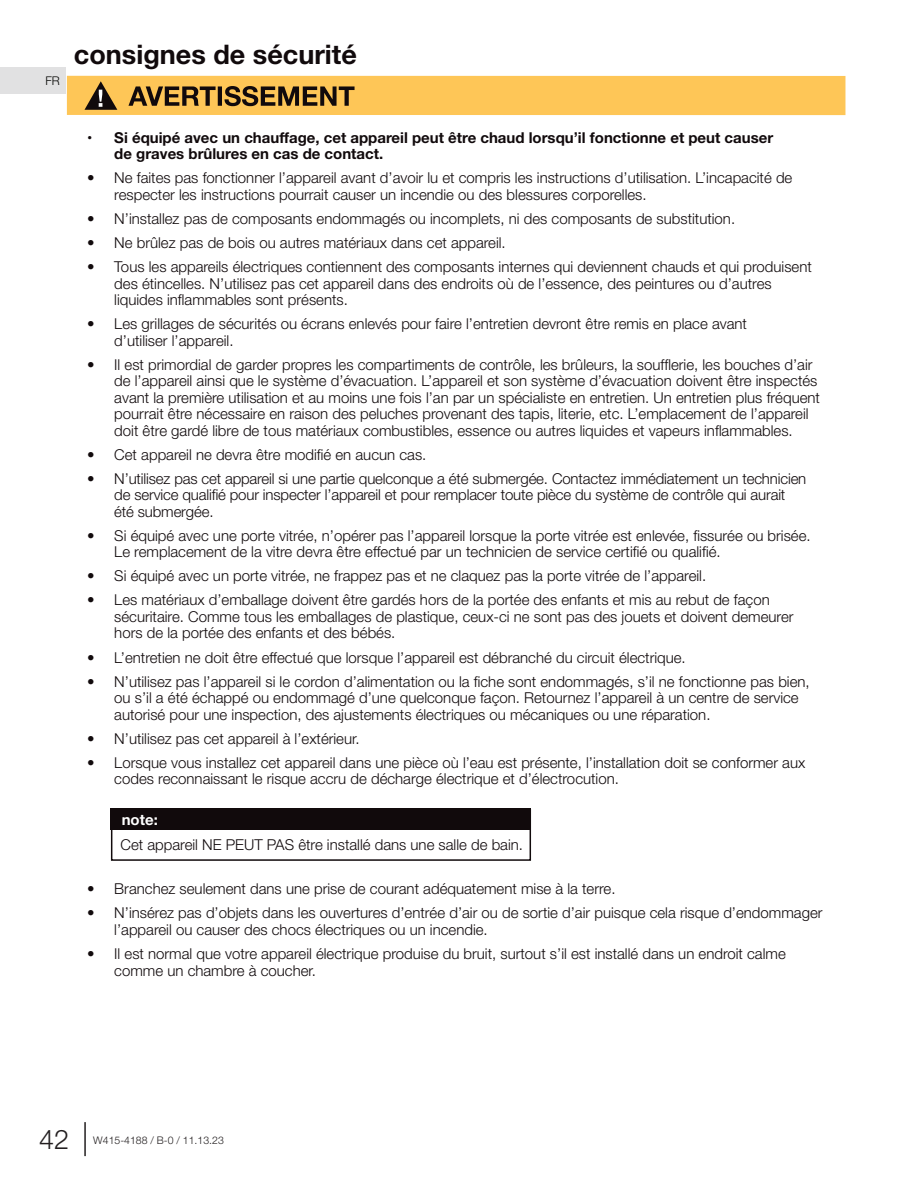
<style>
.page{position:relative;width:918px;height:1188px;background:#fff}
.page>*{position:absolute;margin:0;border:0;box-sizing:border-box;transform-origin:0 0}
.t1{font:700 27px "Helvetica Neue";color:#110a0c}
.t2{font:300 27px "Helvetica Neue";color:#231f20}
.t3{font:300 15px/16.5px "Helvetica Neue";color:#110a0c}
.t4{font:700 15px/16.5px "Helvetica Neue";color:#110a0c}
.t5{font:700 15px "Helvetica Neue";color:#fff}
.t6{font:300 12px "Helvetica Neue";color:#040503}
.t7{font:300 10.5px "Helvetica Neue";color:#231f20}
</style>
<div class="page">
<hr style="left:84px;top:1122px;width:2px;height:34px;background:#231f20">
<div style="left:0;top:67px;width:65px;height:27px;background:#e1e1e2"></div>
<div style="left:111px;top:809px;width:420px;height:52px;border:2px solid #110a0c"></div>
<div style="left:111px;top:809px;width:420px;height:21px;background:#110a0c"></div>
<div style="left:67px;top:76px;width:778px;height:39px;background:#fec657"></div>
<svg style="left:85px;top:81px;width:32px;height:29px"></svg>
<svg style="left:128px;top:86px;width:227px;height:20px"></svg>
<p class="t6" style="left:46px;top:71px;width:16px">FR</p>
<h1 class="t1" style="left:74px;top:33px;width:284px">consignes de sécurité</h1>
<p class="t4" style="left:114px;top:130px;width:660px;text-indent:-27px">• Si équipé avec un chauffage, cet appareil peut être chaud lorsqu’il fonctionne et peut causer de graves brûlures en cas de contact.</p>
<p class="t3" style="left:114px;top:169px;width:680px;text-indent:-27px">• Ne faites pas fonctionner l’appareil avant d’avoir lu et compris les instructions d’utilisation. L’incapacité de respecter les instructions pourrait causer un incendie ou des blessures corporelles.</p>
<p class="t3" style="left:87px;top:209px;width:649px">• N’installez pas de composants endommagés ou incomplets, ni des composants de substitution.</p>
<p class="t3" style="left:87px;top:234px;width:420px">• Ne brûlez pas de bois ou autres matériaux dans cet appareil.</p>
<p class="t3" style="left:114px;top:258px;width:699px;text-indent:-27px">• Tous les appareils électriques contiennent des composants internes qui deviennent chauds et qui produisent des étincelles. N’utilisez pas cet appareil dans des endroits où de l’essence, des peintures ou d’autres liquides inflammables sont présents.</p>
<p class="t3" style="left:114px;top:315px;width:634px;text-indent:-27px">• Les grillages de sécurités ou écrans enlevés pour faire l’entretien devront être remis en place avant d’utiliser l’appareil.</p>
<p class="t3" style="left:114px;top:355px;width:707px;text-indent:-27px">• Il est primordial de garder propres les compartiments de contrôle, les brûleurs, la soufflerie, les bouches d’air de l’appareil ainsi que le système d’évacuation. L’appareil et son système d’évacuation doivent être inspectés avant la première utilisation et au moins une fois l’an par un spécialiste en entretien. Un entretien plus fréquent pourrait être nécessaire en raison des peluches provenant des tapis, literie, etc. L’emplacement de l’appareil doit être gardé libre de tous matériaux combustibles, essence ou autres liquides et vapeurs inflammables.</p>
<p class="t3" style="left:87px;top:445px;width:341px">• Cet appareil ne devra être modifié en aucun cas.</p>
<p class="t3" style="left:114px;top:469px;width:694px;text-indent:-27px">• N’utilisez pas cet appareil si une partie quelconque a été submergée. Contactez immédiatement un technicien de service qualifié pour inspecter l’appareil et pour remplacer toute pièce du système de contrôle qui aurait été submergée.</p>
<p class="t3" style="left:114px;top:526px;width:698px;text-indent:-27px">• Si équipé avec une porte vitrée, n’opérer pas l’appareil lorsque la porte vitrée est enlevée, fissurée ou brisée.<br>Le remplacement de la vitre devra être effectué par un technicien de service certifié ou qualifié.</p>
<p class="t3" style="left:87px;top:567px;width:620px">• Si équipé avec un porte vitrée, ne frappez pas et ne claquez pas la porte vitrée de l’appareil.</p>
<p class="t3" style="left:114px;top:591px;width:681px;text-indent:-27px">• Les matériaux d’emballage doivent être gardés hors de la portée des enfants et mis au rebut de façon sécuritaire. Comme tous les emballages de plastique, ceux-ci ne sont pas des jouets et doivent demeurer hors de la portée des enfants et des bébés.</p>
<p class="t3" style="left:87px;top:648px;width:600px">• L’entretien ne doit être effectué que lorsque l’appareil est débranché du circuit électrique.</p>
<p class="t3" style="left:114px;top:672px;width:697px;text-indent:-27px">• N’utilisez pas l’appareil si le cordon d’alimentation ou la fiche sont endommagés, s’il ne fonctionne pas bien, ou s’il a été échappé ou endommagé d’une quelconque façon. Retournez l’appareil à un centre de service autorisé pour une inspection, des ajustements électriques ou mécaniques ou une réparation.</p>
<p class="t3" style="left:87px;top:729px;width:274px">• N’utilisez pas cet appareil à l’extérieur.</p>
<p class="t3" style="left:114px;top:753px;width:692px;text-indent:-27px">• Lorsque vous installez cet appareil dans une pièce où l’eau est présente, l’installation doit se conformer aux codes reconnaissant le risque accru de décharge électrique et d’électrocution.</p>
<p class="t5" style="left:122px;top:808px;width:38px">note:</p>
<p class="t3" style="left:120px;top:836px;width:404px">Cet appareil NE PEUT PAS être installé dans une salle de bain.</p>
<p class="t3" style="left:87px;top:880px;width:530px">• Branchez seulement dans une prise de courant adéquatement mise à la terre.</p>
<p class="t3" style="left:114px;top:904px;width:710px;text-indent:-27px">• N’insérez pas d’objets dans les ouvertures d’entrée d’air ou de sortie d’air puisque cela risque d’endommager l’appareil ou causer des chocs électriques ou un incendie.</p>
<p class="t3" style="left:114px;top:945px;width:673px;text-indent:-27px">• Il est normal que votre appareil électrique produise du bruit, surtout s’il est installé dans un endroit calme comme un chambre à coucher.</p>
<h1 class="t2" style="left:39px;top:1118px;width:32px">42</h1>
<p class="t7" style="left:93px;top:1132px;width:132px">W415-4188 / B-0 / 11.13.23</p>
</div>
